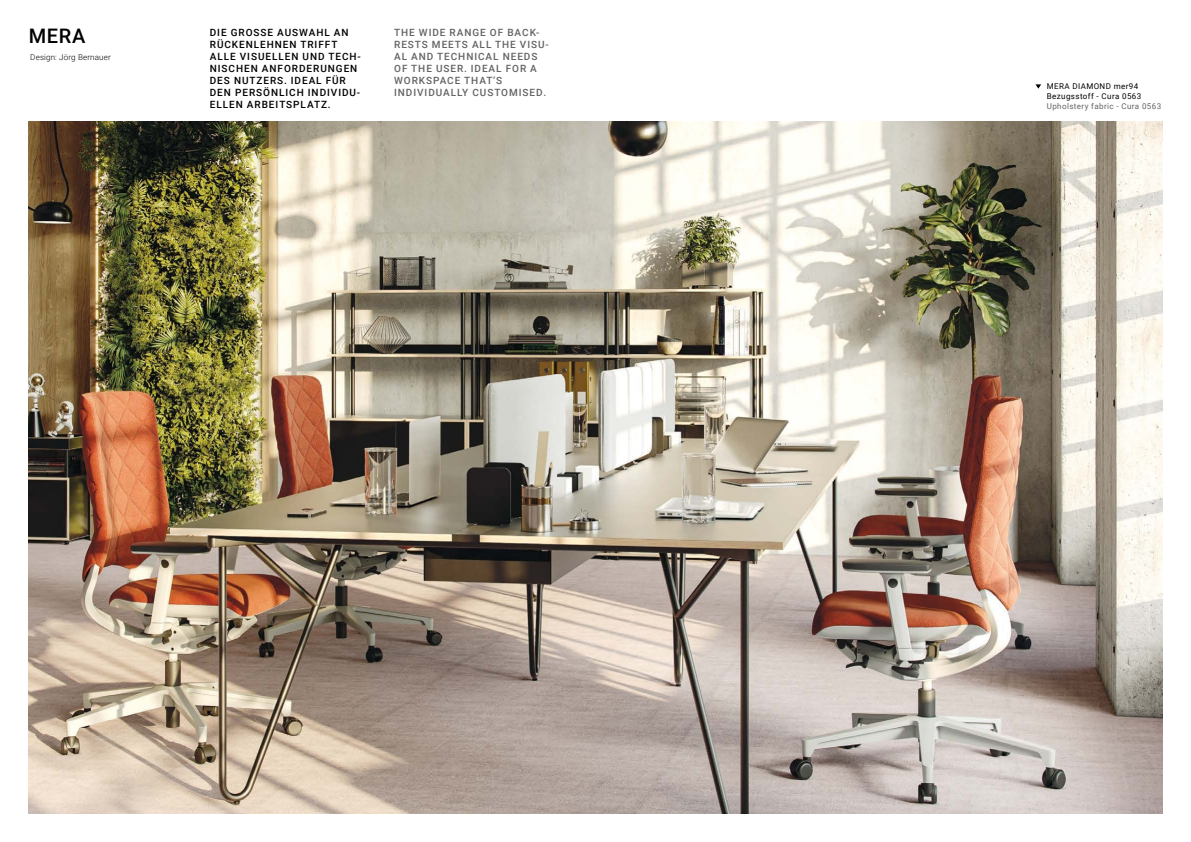
<style>
.page{position:relative;width:1191px;height:842px;background:#fff}
.page>*{position:absolute;margin:0;border:0;box-sizing:border-box;transform-origin:0 0}
.t1{font:500 20px "Roboto";color:#000}
.t2{font:500 10px/12px "Roboto";letter-spacing:.095em;color:#000}
.t3{font:500 10px/12px "Roboto";letter-spacing:.095em;color:#646363}
.t4{font:8px/10px "Roboto";letter-spacing:.05em;color:#000}
.t5{font:8px "Roboto";letter-spacing:.05em;color:#646363}
.t6{font:300 8px "Roboto";letter-spacing:.02em;color:#000}
</style>
<div class="page">
<img style="left:28px;top:122px;width:1134px;height:692px">
<svg style="left:1035px;top:84px;width:6px;height:5px"></svg>
<h1 class="t1" style="left:29px;top:21px;width:58px">MERA</h1>
<p class="t6" style="left:30px;top:51px;width:82px">Design: Jörg Bernauer</p>
<p class="t2" style="left:210px;top:26px;width:152px">DIE GROSSE AUSWAHL AN<br>RÜCKENLEHNEN TRIFFT<br>ALLE VISUELLEN UND TECH-<br>NISCHEN ANFORDERUNGEN<br>DES NUTZERS. IDEAL FÜR<br>DEN PERSÖNLICH INDIVIDU-<br>ELLEN ARBEITSPLATZ.</p>
<p class="t3" style="left:394px;top:26px;width:156px">THE WIDE RANGE OF BACK-<br>RESTS MEETS ALL THE VISU-<br>AL AND TECHNICAL NEEDS<br>OF THE USER. IDEAL FOR A<br>WORKSPACE THAT’S<br>INDIVIDUALLY CUSTOMISED.</p>
<p class="t4" style="left:1046px;top:80px;width:96px">MERA DIAMOND mer94<br>Bezugsstoff - Cura 0563</p>
<p class="t5" style="left:1046px;top:100px;width:116px">Upholstery fabric - Cura 0563</p>
</div>
